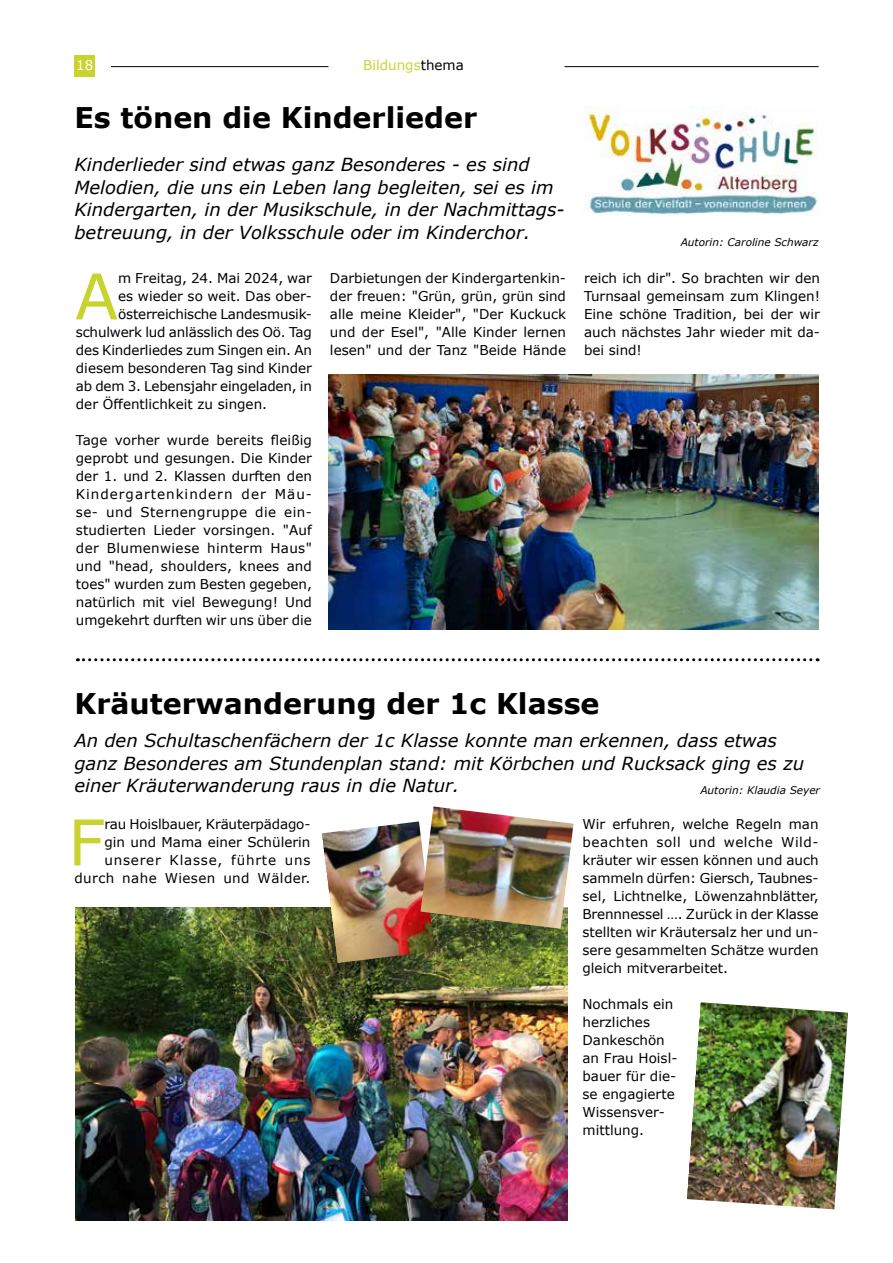
<style>
.page{position:relative;width:893px;height:1263px;background:#fff}
.page>*{position:absolute;margin:0;border:0;box-sizing:border-box;transform-origin:0 0}
.t1{font:63px "Verdana";color:#c8d32d}
.t2{font:700 28.5px "Verdana";color:#000}
.t3{font:italic 18px/22.5px "Verdana";color:#000}
.t4{font:13.5px/18px "Verdana";color:#000;text-align:justify}
.t5{font:13.5px "Verdana";color:#c8d32d}
.t6{font:13.5px "Verdana";color:#fff}
.t7{font:italic 10.5px "Verdana";color:#000}
.s1{color:#000}
</style>
<div class="page">
<div style="left:74px;top:56px;width:21px;height:21px;background:#c8d32d"></div>
<hr style="left:111px;top:66px;width:217px;height:1px;background:#000">
<hr style="left:564px;top:66px;width:255px;height:1px;background:#000">
<img style="left:584px;top:106px;width:234px;height:110px">
<img style="left:328px;top:374px;width:491px;height:256px">
<img style="left:76px;top:908px;width:491px;height:312px">
<img style="left:687px;top:1002px;width:161px;height:207px">
<img style="left:322px;top:821px;width:113px;height:142px">
<img style="left:420px;top:806px;width:153px;height:123px">
<svg style="left:77px;top:658px;width:741px;height:3px"></svg>
<p class="t6" style="left:76px;top:56px;width:19px">18</p>
<p class="t5" style="left:363px;top:56px;width:102px">Bildungs<span class="s1">thema</span></p>
<h2 class="t2" style="left:74px;top:98px;width:404px">Es tönen die Kinderlieder</h2>
<h3 class="t3" style="left:74px;top:153px;width:492px">Kinderlieder sind etwas ganz Besonderes - es sind Melodien, die uns ein Leben lang begleiten, sei es im Kindergarten, in der Musikschule, in der Nachmittags&shy;betreuung, in der Volksschule oder im Kinderchor.</h3>
<h1 class="t1" style="left:75px;top:253px;width:45px">A</h1>
<p class="t4" style="left:118px;top:269px;width:195px">m Freitag, 24. Mai 2024, war</p>
<p class="t4" style="left:118px;top:287px;width:195px">es wieder so weit. Das ober-</p>
<p class="t4" style="left:118px;top:305px;width:195px">österreichische Landesmusik-</p>
<p class="t4" style="left:76px;top:323px;width:238px">schulwerk lud anlässlich des Oö. Tag</p>
<p class="t4" style="left:76px;top:341px;width:238px">des Kinderliedes zum Singen ein. An</p>
<p class="t4" style="left:76px;top:359px;width:238px">diesem besonderen Tag sind Kinder</p>
<p class="t4" style="left:76px;top:377px;width:237px">ab dem 3. Lebensjahr eingeladen, in</p>
<p class="t4" style="left:76px;top:395px;width:193px">der Öffentlichkeit zu singen.</p>
<p class="t4" style="left:76px;top:431px;width:238px">Tage vorher wurde bereits fleißig geprobt und gesungen. Die Kinder der 1. und 2. Klassen durften den Kindergartenkindern der Mäu&shy;se- und Sternengruppe die ein&shy;studierten Lieder vorsingen. "Auf der Blumenwiese hinterm Haus" und "head, shoulders, knees and toes" wurden zum Besten gegeben, natürlich mit viel Bewegung! Und umgekehrt durften wir uns über die</p>
<p class="t4" style="left:330px;top:269px;width:238px">Darbietungen der Kindergartenkin&shy;der freuen: "Grün, grün, grün sind alle meine Kleider", "Der Kuckuck und der Esel", "Alle Kinder lernen lesen" und der Tanz "Beide Hände</p>
<p class="t7" style="left:681px;top:235px;width:139px">Autorin: Caroline Schwarz</p>
<p class="t4" style="left:584px;top:269px;width:238px">reich ich dir". So brachten wir den Turnsaal gemeinsam zum Klingen!<br>Eine schöne Tradition, bei der wir auch nächstes Jahr wieder mit da&shy;bei sind!</p>
<h2 class="t2" style="left:74px;top:683px;width:527px">Kräuterwanderung der 1c Klasse</h2>
<h3 class="t3" style="left:74px;top:729px;width:731px">An den Schultaschenfächern der 1c Klasse konnte man erkennen, dass etwas ganz Besonderes am Stundenplan stand: mit Körbchen und Rucksack ging es zu einer Kräuterwanderung raus in die Natur.</h3>
<p class="t4" style="left:582px;top:815px;width:238px">Wir erfuhren, welche Regeln man beachten soll und welche Wild&shy;kräuter wir essen können und auch sammeln dürfen: Giersch, Taubnes&shy;sel, Lichtnelke, Löwenzahnblätter, Brennnessel …. Zurück in der Klasse stellten wir Kräutersalz her und un&shy;sere gesammelten Schätze wurden gleich mitverarbeitet.</p>
<p class="t4" style="left:582px;top:995px;width:96px;text-align:left">Nochmals ein herzliches<br>Dankeschön an Frau Hoisl&shy;bauer für die&shy;se engagierte<br>Wissensver&shy;mittlung.</p>
<p class="t7" style="left:700px;top:783px;width:121px">Autorin: Klaudia Seyer</p>
<p class="t4" style="left:74px;top:815px;width:238px;text-align:right">rau Hoislbauer, Kräuterpädago-<br>gin und Mama einer Schülerin unserer Klasse, führte uns durch nahe Wiesen und Wälder.</p>
<h1 class="t1" style="left:68px;top:799px;width:38px">F</h1>
</div>
